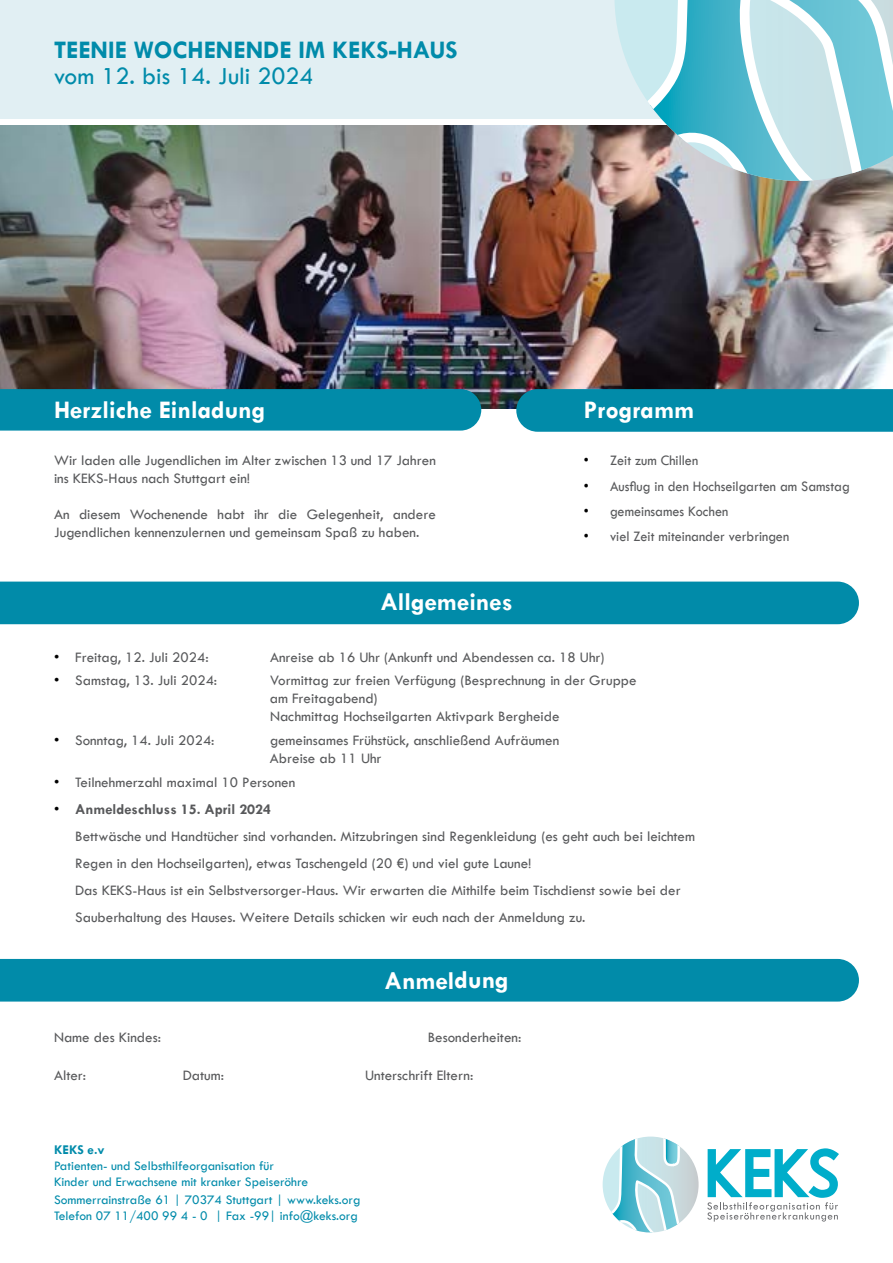
<style>
.page{position:relative;width:893px;height:1263px;background:#fff}
.page>*{position:absolute;margin:0;border:0;box-sizing:border-box;transform-origin:0 0}
.t1{font:700 25.5px "Tw Cen";color:#fff}
.t2{font:700 25.5px "Tw Cen";color:#008baa}
.t3{font:25.5px "Tw Cen";color:#008baa}
.t4{font:15px/18px "Tw Cen";color:#58595b}
.t5{font:15px "Tw Cen";color:#58595b;scale:.94 1}
.t6{font:13.5px/16.2px "Tw Cen";color:#008baa}
.t7{font:700 13.5px "Tw Cen";color:#008baa}
.s1{color:#000}
.s2{font-weight:700}
</style>
<div class="page">
<img style="left:0;top:125px;width:893px;height:283px">
<div style="left:0;top:0;width:893px;height:118px;background:#e1eff3"></div>
<div style="left:0;top:389px;width:481px;height:42px;background:#018ba9"></div>
<div style="left:516px;top:389px;width:377px;height:43px;background:#018ba9"></div>
<div style="left:0;top:582px;width:859px;height:42px;background:#018ba9"></div>
<div style="left:0;top:959px;width:859px;height:42px;background:#018ba9"></div>
<svg style="left:614px;top:0;width:24px;height:181px"></svg>
<svg style="left:638px;top:0;width:255px;height:181px;background:#9acfd9"></svg>
<svg style="left:603px;top:1136px;width:96px;height:96px"></svg>
<svg style="left:609px;top:1136px;width:72px;height:96px"></svg>
<svg style="left:707px;top:1148px;width:132px;height:73px"></svg>
<h1 class="t2" style="left:54px;top:34px;width:405px">TEENIE WOCHENENDE IM KEKS-HAUS</h1>
<h1 class="t3" style="left:54px;top:61px;width:261px">vom 12. bis 14. Juli 2024</h1>
<h1 class="t1" style="left:54px;top:394px;width:213px">Herzliche Einladung</h1>
<p class="t4" style="left:54px;top:452px;width:383px">Wir laden alle Jugendlichen im Alter zwischen 13 und 17 Jahren ins KEKS-Haus nach Stuttgart ein!</p>
<p class="t4" style="left:54px;top:506px;width:383px">An diesem Wochenende habt ihr die Gelegenheit, andere<br>Jugendlichen kennenzulernen und gemeinsam Spaß zu haben.</p>
<h1 class="t1" style="left:380px;top:587px;width:134px">Allgemeines</h1>
<h1 class="t1" style="left:584px;top:394px;width:112px">Programm</h1>
<p class="t5" style="left:584px;top:452px;width:123px"><span class="s1">•</span> Zeit zum Chillen</p>
<p class="t5" style="left:584px;top:477px;width:284px"><span class="s1">•</span> Ausflug in den Hochseilgarten am Samstag</p>
<p class="t5" style="left:584px;top:502px;width:155px"><span class="s1">•</span> gemeinsames Kochen</p>
<p class="t5" style="left:584px;top:527px;width:220px"><span class="s1">•</span> viel Zeit miteinander verbringen</p>
<p class="t4" style="left:54px;top:648px;width:156px"><span class="s1">•</span> Freitag, 12. Juli 2024:</p>
<p class="t4" style="left:270px;top:648px;width:336px">Anreise ab 16 Uhr (Ankunft und Abendessen ca. 18 Uhr)</p>
<p class="t4" style="left:54px;top:672px;width:165px"><span class="s1">•</span> Samstag, 13. Juli 2024:</p>
<p class="t4" style="left:270px;top:672px;width:368px">Vormittag zur freien Verfügung (Besprechnung in der Gruppe am Freitagabend)<br>Nachmittag Hochseilgarten Aktivpark Bergheide</p>
<p class="t4" style="left:54px;top:731px;width:162px"><span class="s1">•</span> Sonntag, 14. Juli 2024:</p>
<p class="t4" style="left:270px;top:731px;width:291px">gemeinsames Frühstück, anschließend Aufräumen<br>Abreise ab 11 Uhr</p>
<p class="t4" style="left:54px;top:773px;width:243px"><span class="s1">•</span> Teilnehmerzahl maximal 10 Personen</p>
<p class="t4" style="left:75px;top:795px;width:621px;line-height:27px;text-indent:-21px"><span class="s1">•</span> <span class="s2">Anmeldeschluss 15. April 2024<br></span>Bettwäsche und Handtücher sind vorhanden. Mitzubringen sind Regenkleidung (es geht auch bei leichtem Regen in den Hochseilgarten), etwas Taschengeld (20 €) und viel gute Laune!<br>Das KEKS-Haus ist ein Selbstversorger-Haus. Wir erwarten die Mithilfe beim Tischdienst sowie bei der Sauberhaltung des Hauses. Weitere Details schicken wir euch nach der Anmeldung zu.</p>
<h1 class="t1" style="left:384px;top:966px;width:126px;rotate:-1deg">Anmeldung</h1>
<p class="t4" style="left:54px;top:1028px;width:109px">Name des Kindes:</p>
<p class="t4" style="left:54px;top:1066px;width:34px">Alter:</p>
<p class="t4" style="left:183px;top:1066px;width:43px">Datum:</p>
<p class="t4" style="left:365px;top:1066px;width:110px">Unterschrift Eltern:</p>
<p class="t4" style="left:428px;top:1028px;width:95px">Besonderheiten:</p>
<p class="t7" style="left:54px;top:1141px;width:52px">KEKS e.v</p>
<p class="t6" style="left:54px;top:1157px;width:256px">Patienten- und Selbsthilfeorganisation für<br>Kinder und Erwachsene mit kranker Speiseröhre</p>
<p class="t6" style="left:54px;top:1191px;width:308px">Sommerrainstraße 61 | 70374 Stuttgart | www.keks.org<br>Telefon 07 11/400 99 4 - 0 | Fax -99| info@keks.org</p>
</div>
